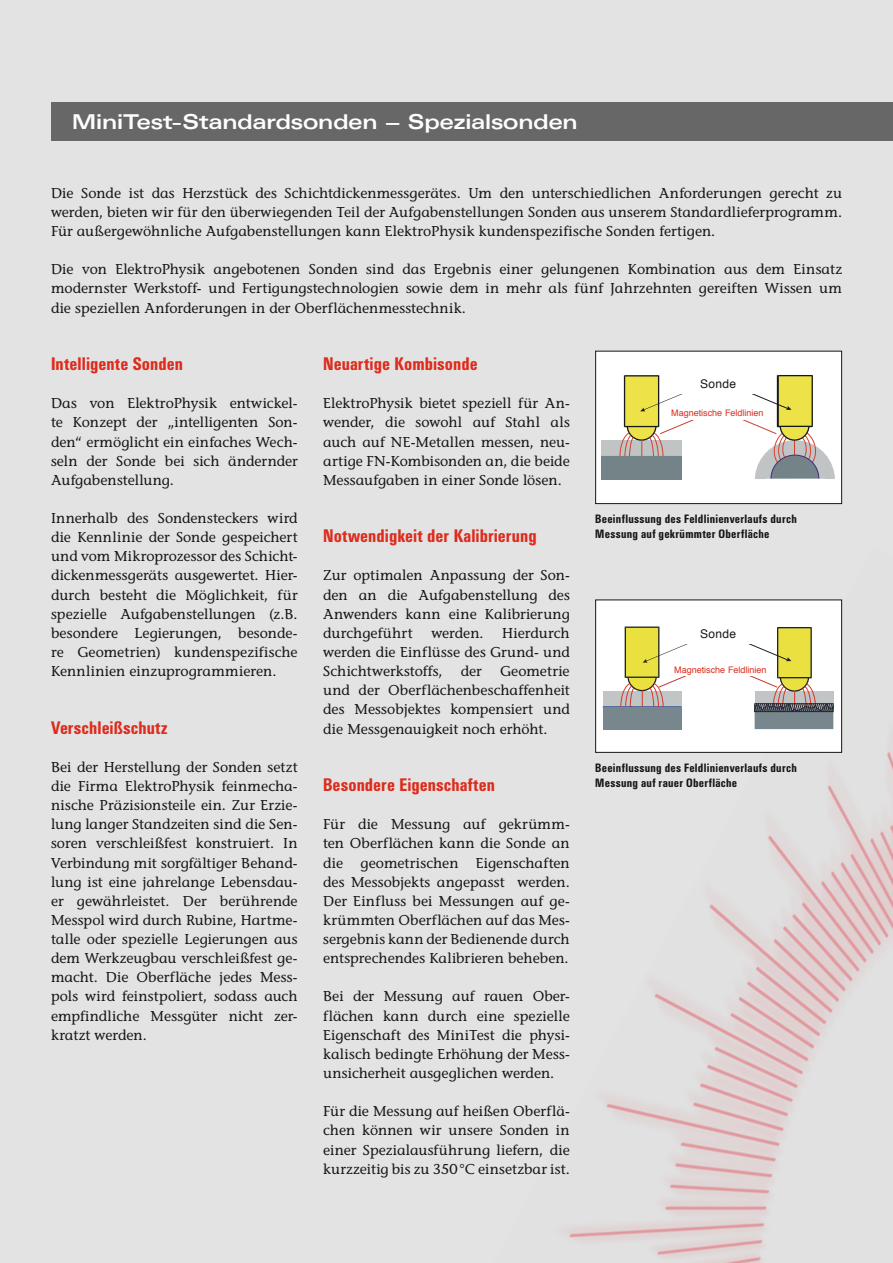
<style>
.page{position:relative;width:893px;height:1263px;background:#e3e3e3}
.page>*{position:absolute;margin:0;border:0;box-sizing:border-box;transform-origin:0 0}
.t1{font:700 21px "Univers Extended BQ";letter-spacing:-.005em;color:#fff}
.t2{font:700 18px "Univers Condensed BQ";letter-spacing:.005em;color:#dd2b1c}
.t3{font:14.25px/19.2px "Stone Informal";letter-spacing:.005em;color:#151616;text-align:justify}
.t4{font:700 12px/14.4px "Univers Condensed BQ";letter-spacing:.02em;color:#151616}
.t5{font:12px "Helvetica";letter-spacing:.025em;color:#151616}
.t6{font:9px "Helvetica";color:#dd2b1c}
</style>
<div class="page">
<img style="left:565px;top:599px;width:328px;height:664px">
<div style="left:51px;top:102px;width:842px;height:38px;background:#676767"></div>
<div style="left:596px;top:600px;width:246px;height:152px;background:#fff"></div>
<svg style="left:602px;top:626px;width:86px;height:103px"></svg>
<svg style="left:748px;top:627px;width:86px;height:102px"></svg>
<div style="left:595px;top:600px;width:247px;height:153px;border:1px solid #151616"></div>
<div style="left:596px;top:351px;width:246px;height:153px;background:#fff"></div>
<svg style="left:601px;top:375px;width:111px;height:130px"></svg>
<svg style="left:742px;top:375px;width:93px;height:104px"></svg>
<div style="left:595px;top:351px;width:247px;height:153px;border:1px solid #151616"></div>
<div style="left:670px;top:408px;width:96px;height:12px;background:#fff"></div>
<div style="left:673px;top:665px;width:96px;height:11px;background:#fff"></div>
<div style="left:669px;top:378px;width:98px;height:16px;background:#fff"></div>
<div style="left:669px;top:627px;width:98px;height:17px;background:#fff"></div>
<h1 class="t1" style="left:72px;top:114px;width:507px">MiniTest-Standardsonden – Spezialsonden</h1>
<p class="t3" style="left:51px;top:185px;width:793px">Die Sonde ist das Herzstück des Schicht dickenmessgerätes. Um den unterschiedlichen Anforderungen gerecht zu werden, bieten wir für den überwiegenden Teil der Aufgabenstellungen Sonden aus unserem Standardlieferprogramm.<br>Für außerge wöhnliche Aufgaben stellungen kann ElektroPhysik kundenspezifische Sonden fertigen.</p>
<p class="t3" style="left:51px;top:261px;width:792px">Die von ElektroPhysik angebotenen Sonden sind das Ergebnis einer gelungenen Kombination aus dem Einsatz modernster Werkstoff- und Fertigungs technologien sowie dem in mehr als fünf Jahrzehnten gereiften Wissen um die speziellen Anfor derungen in der Oberfläch enmess technik.</p>
<p class="t2" style="left:51px;top:357px;width:133px">Intelligente Sonden</p>
<p class="t3" style="left:51px;top:395px;width:248px">Das von ElektroPhysik entwickel&shy;te Konzept der „intelligenten Son&shy;den“ ermöglicht ein einfaches Wech&shy;seln der Sonde bei sich ändernder Aufgaben stellung.</p>
<p class="t3" style="left:51px;top:510px;width:248px">Innerhalb des Sondensteckers wird die Kennlinie der Sonde gespeichert und vom Mikroprozessor des Schicht&shy;dicken messgeräts ausgewertet. Hier&shy;durch besteht die Möglichkeit, für spezielle Aufgabenstellungen (z.B. besondere Legierungen, besonde&shy;re Geometrien) kundenspezifische Kennlinien einzu programmieren.</p>
<p class="t2" style="left:51px;top:721px;width:118px">Verschleißschutz</p>
<p class="t3" style="left:51px;top:759px;width:248px">Bei der Herstellung der Sonden setzt die Firma ElektroPhysik feinmecha&shy;nische Präzisionsteile ein. Zur Erzie&shy;lung langer Standzeiten sind die Sen&shy;soren verschleißfest konstruiert. In Verbindung mit sorgfältiger Behand&shy;lung ist eine jahrelange Lebensdau&shy;er gewährleistet. Der berührende Messpol wird durch Rubine, Hartme&shy;talle oder spezielle Legierungen aus dem Werkzeugbau verschleißfest ge&shy;macht. Die Ober fläche jedes Mess&shy;pols wird feinst poliert, sodass auch empfindliche Messgüter nicht zer&shy;kratzt werden.</p>
<p class="t2" style="left:323px;top:357px;width:156px">Neuartige Kombisonde</p>
<p class="t3" style="left:323px;top:395px;width:248px">ElektroPhysik bietet speziell für An&shy;wender, die sowohl auf Stahl als auch auf NE-Metallen messen, neu&shy;artige FN-Kombisonden an, die beide Messaufgaben in einer Sonde lösen.</p>
<p class="t2" style="left:323px;top:529px;width:215px">Notwendigkeit der Kalibrierung</p>
<p class="t3" style="left:323px;top:567px;width:248px">Zur optimalen Anpassung der Son&shy;den an die Aufgabenstellung des Anwenders kann eine Kalibrierung durchgeführt</p>
<p class="t3" style="left:323px;top:625px;width:248px;text-indent:179px">Hierdurch werden die Einflüsse des Grund- und Schichtwerkstoffs,</p>
<p class="t3" style="left:431px;top:625px;width:54px">werden.</p>
<p class="t3" style="left:461px;top:663px;width:22px">der</p>
<p class="t3" style="left:323px;top:663px;width:248px;text-indent:177px">Geometrie und der Oberflächen beschaffenheit des Messobjektes kompensiert und die Messgenauigkeit noch erhöht.</p>
<p class="t2" style="left:323px;top:778px;width:173px">Besondere Eigenschaften</p>
<p class="t3" style="left:323px;top:816px;width:248px">Für die Messung auf gekrümm&shy;ten Oberflächen kann die Sonde an die geometrischen Eigenschaften des Messobjekts angepasst werden.<br>Der Einfluss bei Messungen auf ge&shy;krümmten Oberflächen auf das Mes&shy;sergebnis kann der Bedienende durch entsprechendes Kalibrieren beheben.</p>
<p class="t3" style="left:323px;top:988px;width:248px">Bei der Messung auf rauen Ober&shy;flächen kann durch eine spezielle Eigenschaft des MiniTest die physi&shy;kalisch bedingte Erhöhung der Mess&shy;unsicherheit ausgeglichen werden.</p>
<p class="t3" style="left:323px;top:1103px;width:248px">Für die Messung auf heißen Oberflä&shy;chen können wir unsere Sonden in einer Spezialausführung liefern, die kurzzeitig bis zu 350 °C einsetzbar ist.</p>
<p class="t5" style="left:700px;top:379px;width:37px">Sonde</p>
<p class="t6" style="left:671px;top:410px;width:94px">Magnetische Feldlinien</p>
<p class="t4" style="left:595px;top:513px;width:203px">Beeinflussung des Feldlinienverlaufs durch<br>Messung auf gekrümmter Oberfläche</p>
<p class="t5" style="left:700px;top:629px;width:37px">Sonde</p>
<p class="t6" style="left:674px;top:666px;width:94px">Magnetische Feldlinien</p>
<p class="t4" style="left:595px;top:762px;width:203px">Beeinflussung des Feldlinienverlaufs durch<br>Messung auf rauer Oberfläche</p>
</div>
